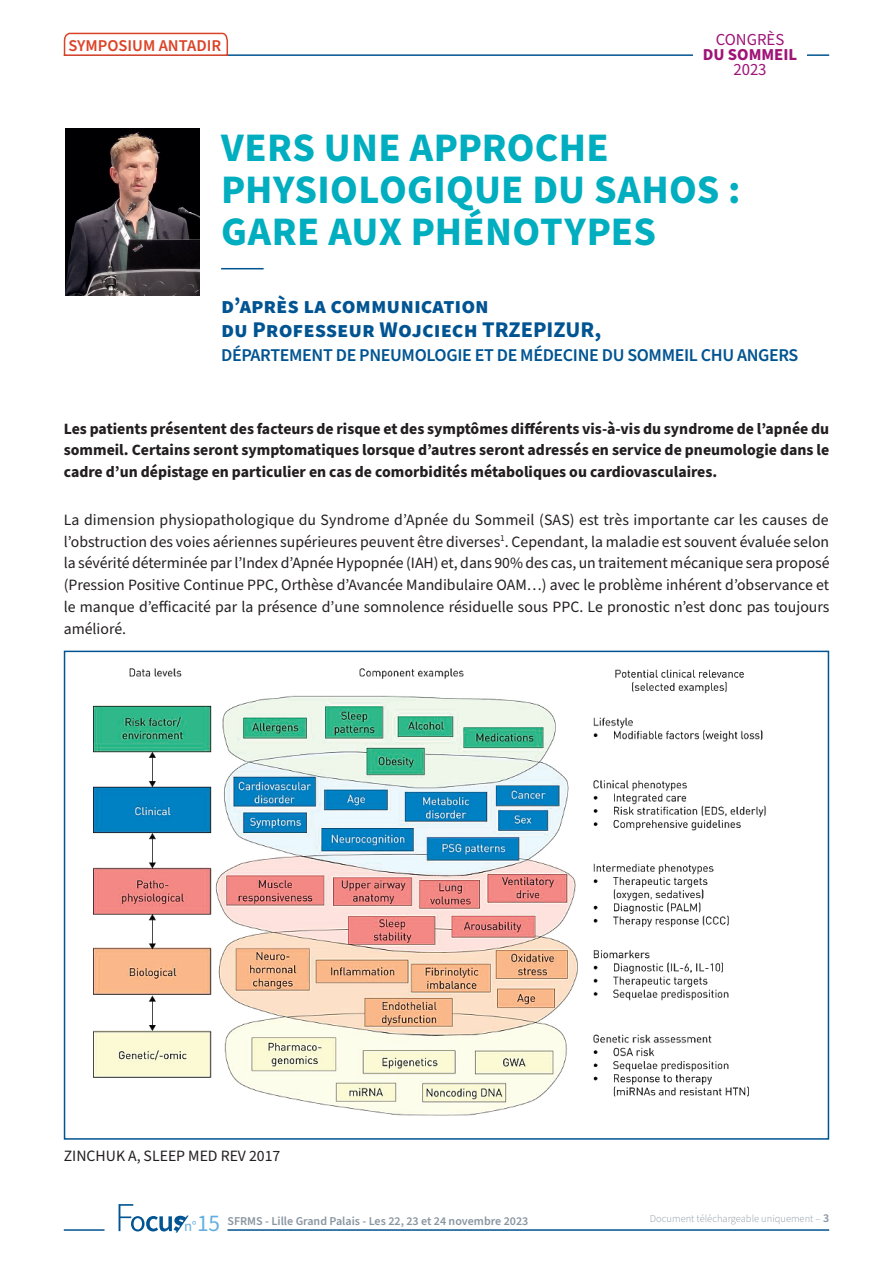
<style>
.page{position:relative;width:893px;height:1263px;background:#fff}
.page>*{position:absolute;margin:0;border:0;box-sizing:border-box;transform-origin:0 0}
.t1{font:700 40.5px/42px "Source Sans Pro";letter-spacing:.005em;color:#00aec0}
.t2{font:700 22.5px/24px "Source Sans Pro";color:#005492}
.t3{font:600 18px "Source Sans Pro";letter-spacing:-.02em;color:#005492}
.t4{font:16.65px "Source Sans Pro";color:#9f1377}
.t5{font:700 16.65px "Source Sans Pro";color:#9f1377}
.t6{font:600 16.5px "Source Sans Pro";color:#db4328}
.t7{font:15.75px/21.8px "Source Sans Pro";color:#231f20;text-align:justify}
.t8{font:700 15.75px/21.8px "Source Sans Pro";color:#231f20;text-align:justify}
.t9{font:600 12px "Source Sans Pro";color:#8996a1}
.t10{font:300 10.5px "Source Sans Pro";color:#8996a1}
.s1{font-weight:400;font-size:14.7px;color:#64afe1}
.s2{font-weight:400;font-size:23.25px;color:#64afe1}
.s3{font-weight:600;font-size:12px}
</style>
<div class="page">
<hr style="left:221px;top:268px;width:43px;height:1px;background:#005492">
<hr style="left:227px;top:1229px;width:602px;height:2px;background:#005492">
<hr style="left:64px;top:1229px;width:41px;height:2px;background:#005492">
<svg style="left:119px;top:1204px;width:70px;height:28px"></svg>
<hr style="left:64px;top:54px;width:765px;height:2px;background:#005492">
<div style="left:693px;top:28px;width:114px;height:53px;background:#fff"></div>
<svg style="left:63px;top:32px;width:166px;height:24px"></svg>
<div style="left:64px;top:651px;width:765px;height:489px;border:2px solid #005492"></div>
<img style="left:94px;top:668px;width:672px;height:448px">
<img style="left:65px;top:128px;width:135px;height:168px">
<p class="t6" style="left:68px;top:34px;width:154px">SYMPOSIUM ANTADIR</p>
<p class="t4" style="left:716px;top:28px;width:70px">CONGRÈS</p>
<p class="t5" style="left:703px;top:43px;width:96px">DU SOMMEIL</p>
<p class="t4" style="left:733px;top:58px;width:35px">2023</p>
<h1 class="t1" style="left:221px;top:128px;width:521px">VERS UNE APPROCHE<br>PHYSIOLOGIQUE DU SAHOS :<br>GARE AUX PHÉNOTYPES</h1>
<h2 class="t2" style="left:221px;top:294px;width:382px">d’après la communication<br>du Professeur Wojciech TRZEPIZUR,</h2>
<p class="t3" style="left:221px;top:343px;width:579px">DÉPARTEMENT DE PNEUMOLOGIE ET DE MÉDECINE DU SOMMEIL CHU ANGERS</p>
<p class="t8" style="left:64px;top:418px;width:767px">Les patients présentent des facteurs de risque et des symptômes différents vis-à-vis du syndrome de l’apnée du sommeil. Certains seront symptomatiques lorsque d’autres seront adressés en service de pneumologie dans le cadre d’un dépistage en particulier en cas de comorbidités métaboliques ou cardiovasculaires.</p>
<p class="t7" style="left:64px;top:509px;width:767px">La dimension physiopathologique du Syndrome d’Apnée du Sommeil (SAS) est très importante car les causes de l’obstruction des voies aériennes supérieures peuvent être diverses<sup>1</sup>. Cependant, la maladie est souvent évaluée selon la sévérité déterminée par l’Index d’Apnée Hypopnée (IAH) et, dans 90% des cas, un traitement mécanique sera proposé (Pression Positive Continue PPC, Orthèse d’Avancée Mandibulaire OAM…) avec le problème inhérent d’observance et le manque d’efficacité par la présence d’une somnolence résiduelle sous PPC. Le pronostic n’est donc pas toujours amélioré.</p>
<p class="t7" style="left:64px;top:1145px;width:218px">ZINCHUK A, SLEEP MED REV 2017</p>
<p class="t9" style="left:184px;top:1212px;width:346px"><span class="s1">n°</span><span class="s2">15</span> SFRMS - Lille Grand Palais - Les 22, 23 et 24 novembre 2023</p>
<p class="t10" style="left:650px;top:1212px;width:181px">Document téléchargeable uniquement – <span class="s3">3</span></p>
</div>
